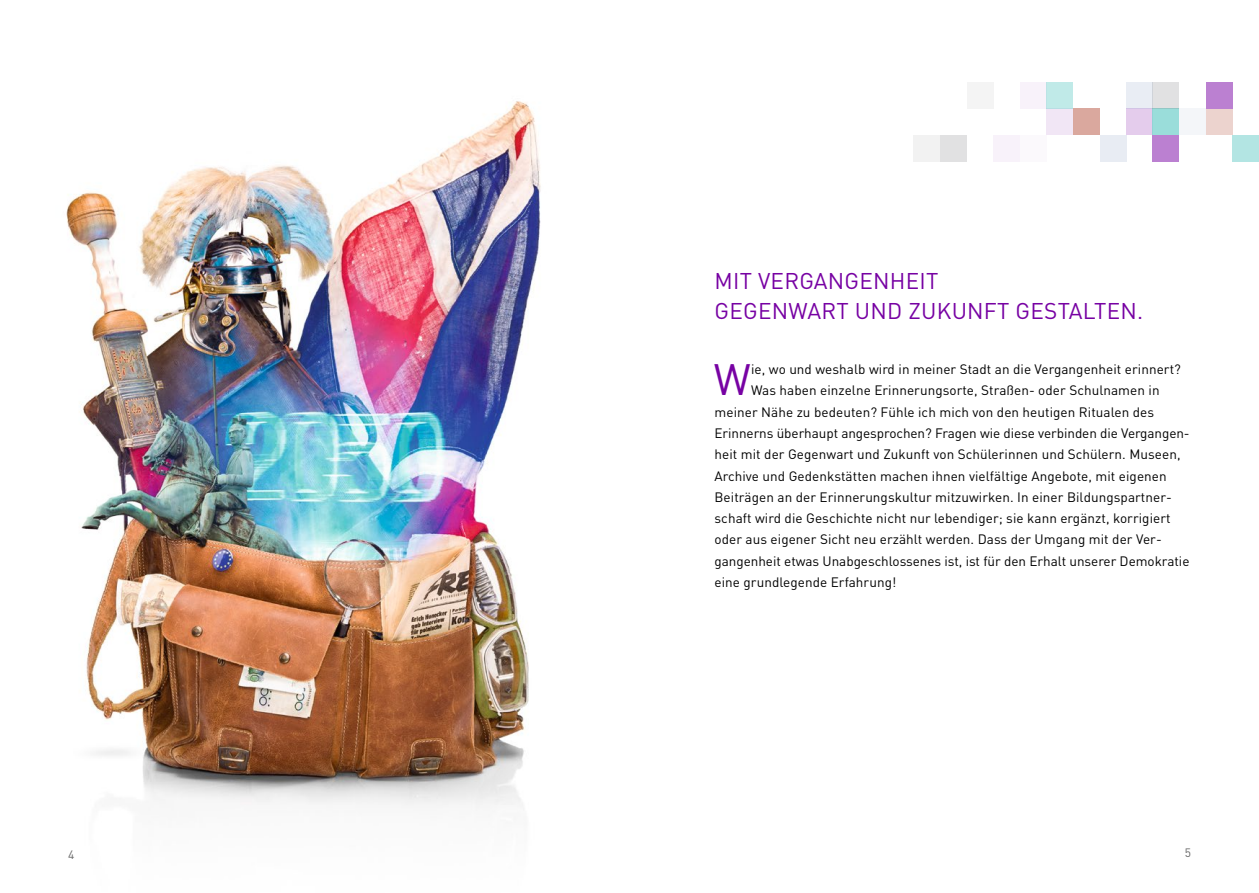
<style>
.page{position:relative;width:1259px;height:893px;background:#fff}
.page>*{position:absolute;margin:0;border:0;box-sizing:border-box;transform-origin:0 0}
.t1{font:43.35px "DIN";color:#7702a3}
.t2{font:22.5px/29.7px "DIN";letter-spacing:.01em;color:#7702a3}
.t3{font:13.5px "DIN";letter-spacing:.005em;color:#000}
.t4{font:12px "DIN";color:#676767}
</style>
<div class="page">
<img style="left:66px;top:101px;width:475px;height:707px">
<div style="left:940px;top:135px;width:26px;height:27px;background:#e1e1e2"></div>
<div style="left:966px;top:82px;width:27px;height:26px;background:#f4f4f4"></div>
<div style="left:1099px;top:135px;width:27px;height:27px;background:#e8ecf3"></div>
<div style="left:1179px;top:108px;width:26px;height:27px;background:#f4f6f9"></div>
<div style="left:1020px;top:135px;width:26px;height:27px;background:#fbf9fc"></div>
<div style="left:1020px;top:82px;width:26px;height:26px;background:#f8f2fa"></div>
<div style="left:993px;top:135px;width:27px;height:27px;background:#f8f2fa"></div>
<div style="left:1046px;top:108px;width:27px;height:27px;background:#f1e6f5"></div>
<div style="left:1046px;top:82px;width:27px;height:26px;background:#c0eae8"></div>
<div style="left:1073px;top:108px;width:26px;height:27px;background:#daa89e"></div>
<div style="left:1126px;top:108px;width:26px;height:27px;background:#e4ccec"></div>
<div style="left:1126px;top:82px;width:26px;height:26px;background:#e9edf4"></div>
<div style="left:1152px;top:135px;width:27px;height:27px;background:#bb80d1"></div>
<div style="left:1152px;top:108px;width:27px;height:27px;background:#9addda"></div>
<div style="left:1152px;top:82px;width:27px;height:26px;background:#e1e1e2"></div>
<div style="left:913px;top:135px;width:27px;height:27px;background:#f2f2f2"></div>
<div style="left:1232px;top:135px;width:27px;height:27px;background:#b3e5e3"></div>
<div style="left:1205px;top:108px;width:27px;height:27px;background:#ecd3ce"></div>
<div style="left:1205px;top:82px;width:27px;height:26px;background:#bb80d1"></div>
<h2 class="t2" style="left:714px;top:266px;width:430px">MIT VERGANGENHEIT<br>GEGENWART UND ZUKUNFT GESTALTEN.</h2>
<h1 class="t1" style="left:714px;top:353px;width:39px">W</h1>
<p class="t3" style="left:751px;top:361px;width:431px">ie, wo und weshalb wird in meiner Stadt an die Vergangenheit erinnert?</p>
<p class="t3" style="left:751px;top:382px;width:410px">Was haben einzelne Erinnerungsorte, Straßen- oder Schulnamen in</p>
<p class="t3" style="left:714px;top:403px;width:441px">meiner Nähe zu bedeuten? Fühle ich mich von den heutigen Ritualen des</p>
<p class="t3" style="left:714px;top:425px;width:477px">Erinnerns überhaupt angesprochen? Fragen wie diese verbinden die Vergangen-</p>
<p class="t3" style="left:714px;top:446px;width:467px">heit mit der Gegenwart und Zukunft von Schülerinnen und Schülern. Museen,</p>
<p class="t3" style="left:714px;top:467px;width:454px">Archive und Gedenkstätten machen ihnen vielfältige Angebote, mit eigenen</p>
<p class="t3" style="left:714px;top:488px;width:459px">Beiträgen an der Erinnerungskultur mitzuwirken. In einer Bildungspartner-</p>
<p class="t3" style="left:714px;top:510px;width:457px">schaft wird die Geschichte nicht nur lebendiger; sie kann ergänzt, korrigiert</p>
<p class="t3" style="left:714px;top:531px;width:449px">oder aus eigener Sicht neu erzählt werden. Dass der Umgang mit der Ver-</p>
<p class="t3" style="left:714px;top:552px;width:476px">gangenheit etwas Unabgeschlossenes ist, ist für den Erhalt unserer Demokratie</p>
<p class="t3" style="left:714px;top:574px;width:183px">eine grundlegende Erfahrung!</p>
<p class="t4" style="left:68px;top:847px;width:8px">4</p>
<p class="t4" style="left:1184px;top:845px;width:8px">5</p>
</div>
